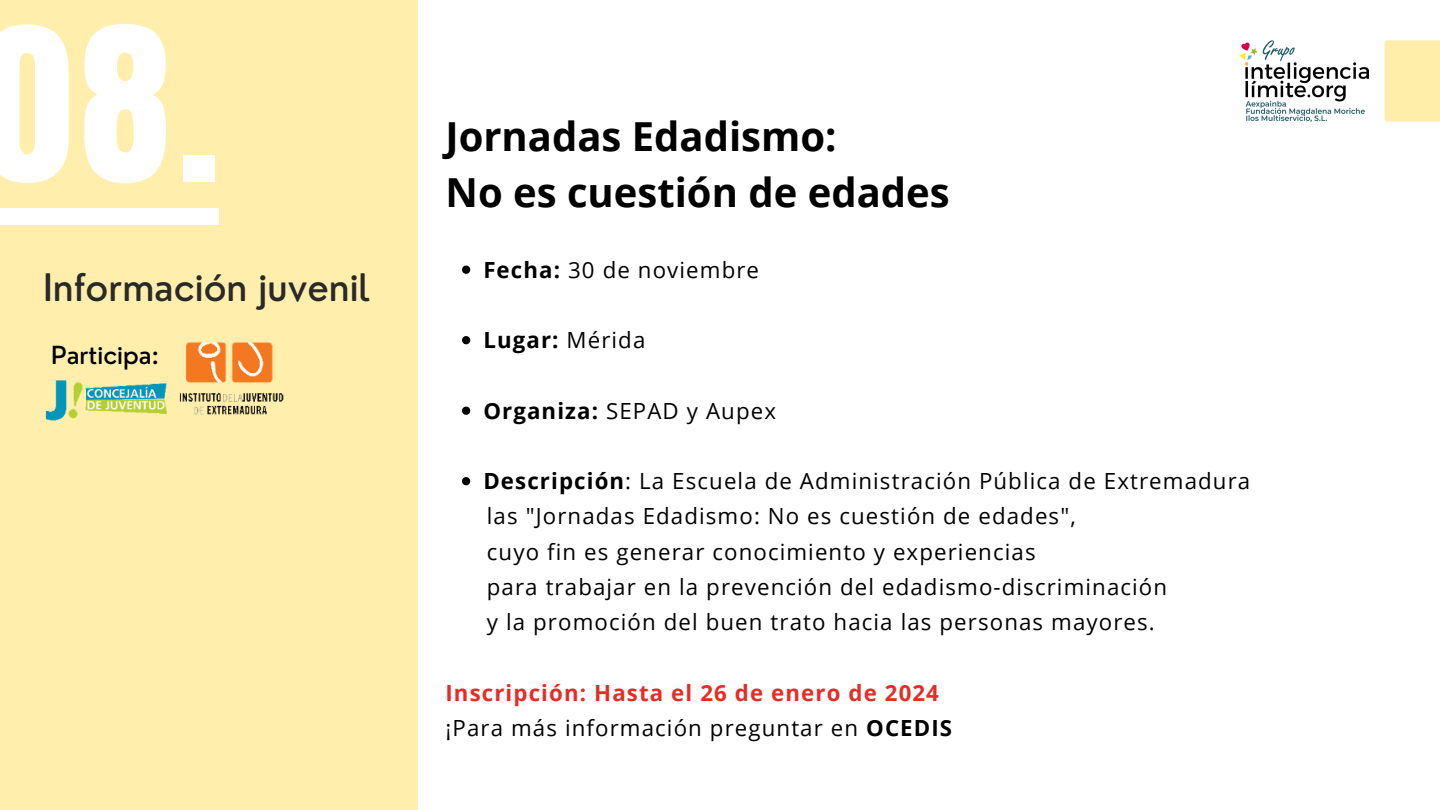
<style>
.page{position:relative;width:1440px;height:810px;background:#fff}
.page>*{position:absolute;margin:0;border:0;box-sizing:border-box;transform-origin:0 0}
.t1{font:181.4px "Anton";color:#fff}
.t2{font:700 40px "Open Sans";color:#000}
.t3{font:500 37px "Nourd";color:#292929}
.t4{font:500 24.3px "Nourd";color:#000}
.t5{font:22.3px "Open Sans";letter-spacing:.05em;color:#000}
.t6{font:700 22.3px "Open Sans";letter-spacing:.05em;color:#e52d27}
.t7{font:700 22.3px "Open Sans";letter-spacing:.05em;color:#000}
.s1{font-weight:700}
.s2{font-weight:400}
</style>
<div class="page">
<div style="left:0;top:0;width:418px;height:810px;background:#ffeeac"></div>
<div style="left:1385px;top:40px;width:55px;height:82px;background:#fea"></div>
<img style="left:1240px;top:40px;width:129px;height:81px">
<div style="left:0;top:209px;width:219px;height:16px;background:#fff"></div>
<svg style="left:462px;top:266px;width:8px;height:8px"></svg>
<svg style="left:462px;top:336px;width:8px;height:8px"></svg>
<svg style="left:462px;top:407px;width:8px;height:8px"></svg>
<svg style="left:462px;top:477px;width:8px;height:8px"></svg>
<img style="left:45px;top:380px;width:121px;height:41px">
<img style="left:179px;top:342px;width:105px;height:73px">
<p class="t1" style="left:-18px;top:-25px;width:239px">08.</p>
<p class="t3" style="left:43px;top:264px;width:329px">Información juvenil</p>
<p class="t4" style="left:51px;top:340px;width:110px">Participa:</p>
<p class="t2" style="left:445px;top:109px;width:393px">Jornadas Edadismo:</p>
<p class="t2" style="left:445px;top:164px;width:506px">No es cuestión de edades</p>
<p class="t5" style="left:483px;top:254px;width:277px"><span class="s1">Fecha:</span> 30 de noviembre</p>
<p class="t7" style="left:483px;top:324px;width:164px">Lugar: <span class="s2">Mérida</span></p>
<p class="t5" style="left:483px;top:395px;width:294px"><span class="s1">Organiza:</span> SEPAD y Aupex</p>
<p class="t5" style="left:483px;top:465px;width:768px"><span class="s1">Descripción</span>: La Escuela de Administración Pública de Extremadura</p>
<p class="t5" style="left:487px;top:501px;width:591px">las "Jornadas Edadismo: No es cuestión de edades",</p>
<p class="t5" style="left:487px;top:536px;width:550px">cuyo fin es generar conocimiento y experiencias</p>
<p class="t5" style="left:487px;top:571px;width:682px">para trabajar en la prevención del edadismo-discriminación</p>
<p class="t5" style="left:487px;top:606px;width:670px">y la promoción del buen trato hacia las personas mayores.</p>
<p class="t6" style="left:445px;top:677px;width:495px">Inscripción: Hasta el 26 de enero de 2024</p>
<p class="t5" style="left:445px;top:712px;width:508px">¡Para más información preguntar en <span class="s1">OCEDIS</span></p>
</div>
